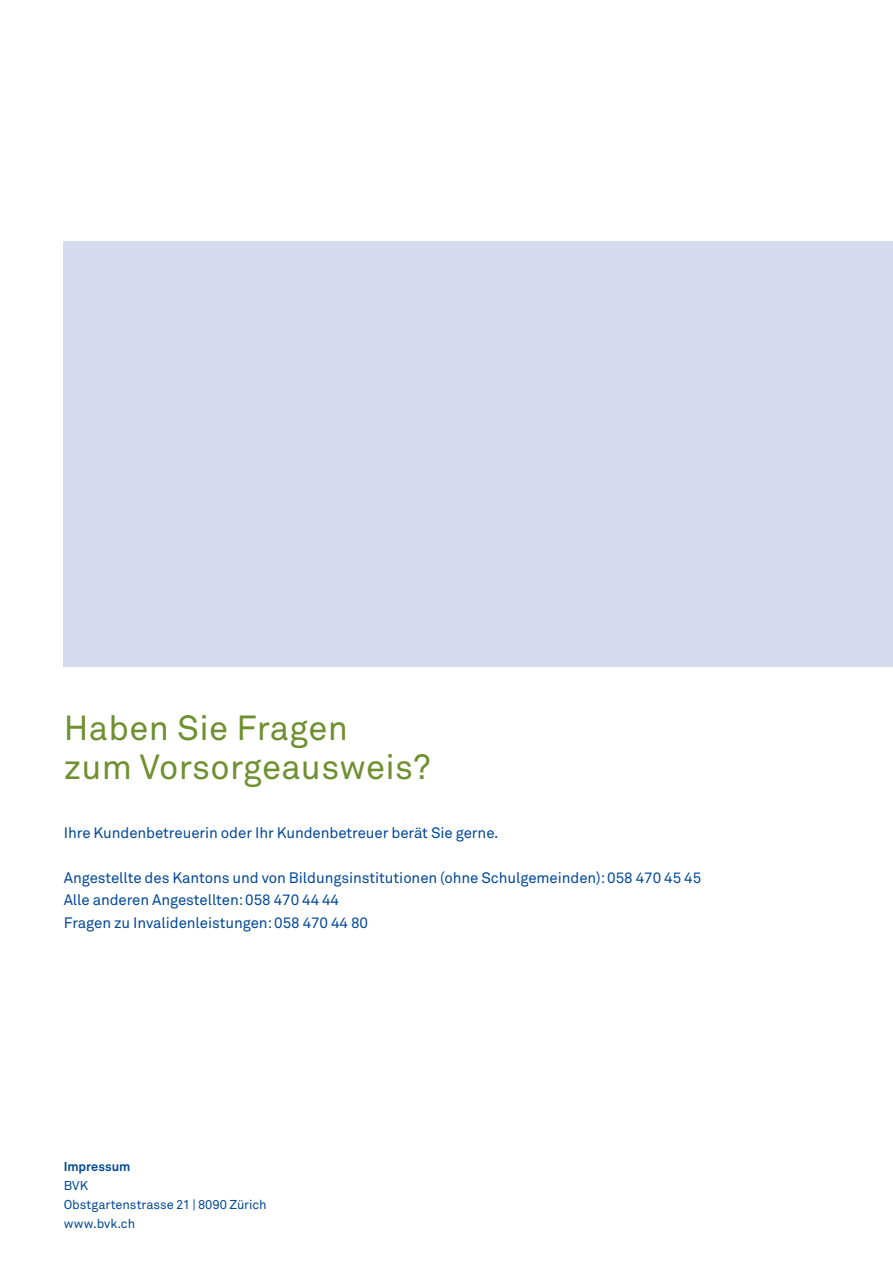
<style>
.page{position:relative;width:893px;height:1263px;background:#fff}
.page>*{position:absolute;margin:0;border:0;box-sizing:border-box;transform-origin:0 0}
.t1{font:34.5px/39px "Akkurat Std";letter-spacing:.01em;color:#6f9030}
.t2{font:15px/22.5px "Akkurat Std";letter-spacing:-.005em;color:#004899}
.t3{font:12.75px/18.8px "Akkurat Std";color:#004899}
.t4{font:700 12.75px "Akkurat Std";letter-spacing:-.005em;color:#004899}
</style>
<div class="page">
<div style="left:64px;top:242px;width:829px;height:425px;background:#d7daef"></div>
<h1 class="t1" style="left:64px;top:709px;width:368px">Haben Sie Fragen<br>zum Vorsorgeausweis?</h1>
<p class="t2" style="left:64px;top:821px;width:436px">Ihre Kundenbetreuerin oder Ihr Kundenbetreuer berät Sie gerne.</p>
<p class="t2" style="left:64px;top:866px;width:639px">Angestellte des Kantons und von Bildungsinstitutionen (ohne Schulgemeinden): 058 470 45 45<br>Alle anderen Angestellten: 058 470 44 44<br>Fragen zu Invalidenleistungen: 058 470 44 80</p>
<p class="t4" style="left:64px;top:1159px;width:68px">Impressum</p>
<p class="t3" style="left:64px;top:1176px;width:204px">BVK<br>Obstgartenstrasse 21 | 8090 Zürich www.bvk.ch</p>
</div>
